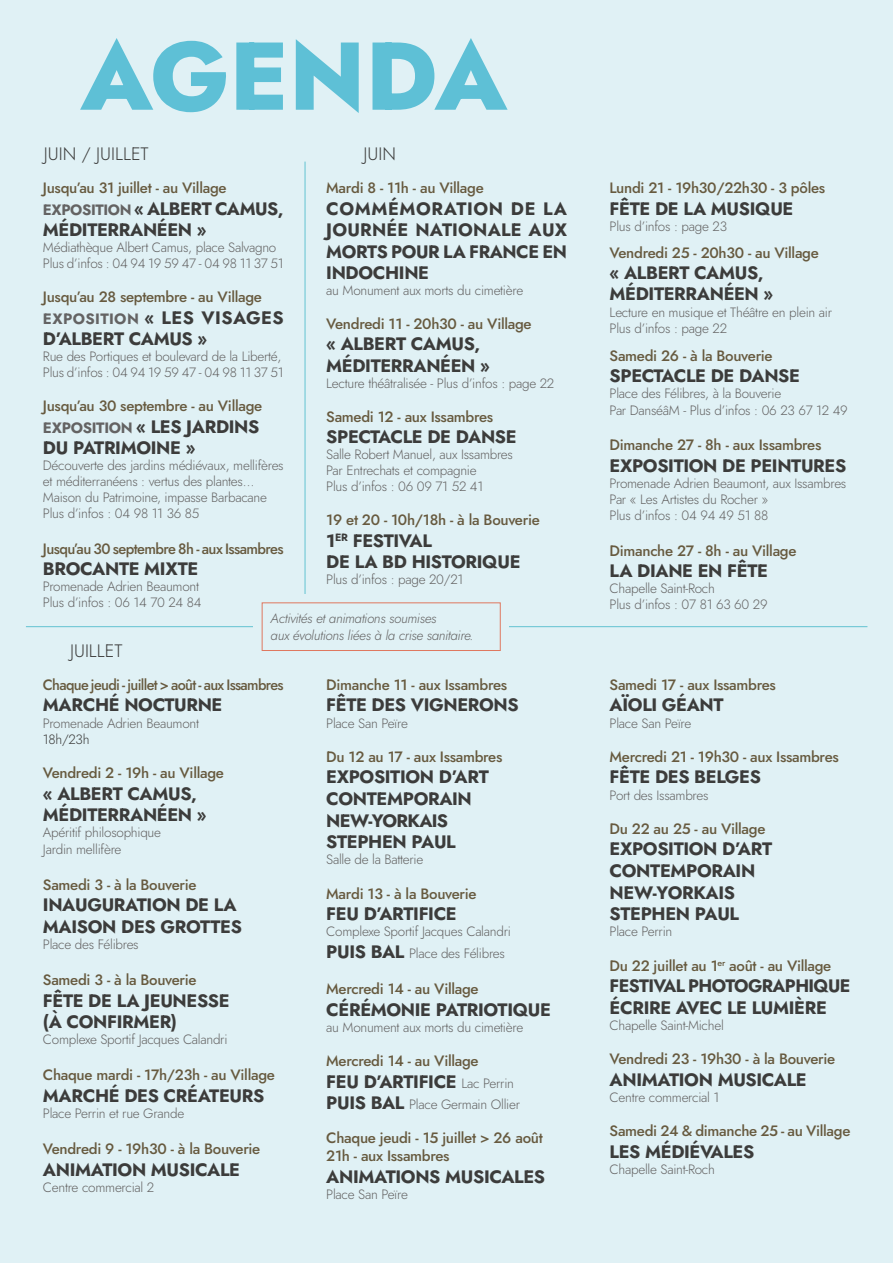
<style>
.page{position:relative;width:893px;height:1263px;background:#e0f1f5}
.page>*{position:absolute;margin:0;border:0;box-sizing:border-box;transform-origin:0 0}
.t1{font:800 96px "Jost";color:#5ec0d6}
.t2{font:700 18px/21.6px "Jost";letter-spacing:-.02em;color:#3c3c3b}
.t3{font:300 18px "Jost";color:#3c3c3b}
.t4{font:500 15px/18px "Jost";letter-spacing:-.02em;color:#675a3f}
.t5{font:500 15px "Jost";letter-spacing:-.045em;color:#675a3f;scale:.96 1}
.t6{font:500 15px "Jost";letter-spacing:-.04em;color:#675a3f}
.t7{font:300 13.5px/16px "Jost";letter-spacing:-.02em;color:#646363}
.t8{font:italic 300 13.5px/16.2px "Jost";letter-spacing:-.02em;color:#646363}
.t9{font:300 13.5px "Jost";letter-spacing:-.02em;color:#3c3c3b}
.s1{font-size:15px;color:#646363}
.s2{font-weight:700;font-size:18px;color:#3c3c3b}
.s3{font-weight:300;font-size:13.5px;color:#646363}
</style>
<div class="page">
<hr style="left:26px;top:626px;width:841px;height:1px;background:#63c3d1">
<hr style="left:305px;top:162px;width:1px;height:433px;background:#63c3d1">
<div style="left:254px;top:594px;width:255px;height:65px;background:#e0f1f5"></div>
<div style="left:262px;top:603px;width:238px;height:48px;border:1px solid #df785f"></div>
<h1 class="t1" style="left:80px;top:11px;width:428px">AGENDA</h1>
<h2 class="t3" style="left:44px;top:142px;width:106px">JUIN / JUILLET</h2>
<p class="t4" style="left:43px;top:179px;width:185px">Jusqu’au 31 juillet - au Village</p>
<h2 class="t2" style="left:43px;top:198px;width:242px"><span class="s1">EXPOSITION</span> « ALBERT CAMUS,<br>MÉDITERRANÉEN »</h2>
<p class="t7" style="left:43px;top:240px;width:242px">Médiathèque Albert Camus, place Salvagno<br>Plus d’infos : 04 94 19 59 47 - 04 98 11 37 51</p>
<p class="t4" style="left:43px;top:288px;width:221px">Jusqu’au 28 septembre - au Village</p>
<h2 class="t2" style="left:43px;top:307px;width:242px"><span class="s1">EXPOSITION</span> « LES VISAGES<br>D’ALBERT CAMUS »</h2>
<p class="t7" style="left:43px;top:348px;width:242px">Rue des Portiques et boulevard de la Liberté,<br>Plus d’infos : 04 94 19 59 47 - 04 98 11 37 51</p>
<p class="t4" style="left:43px;top:397px;width:221px">Jusqu’au 30 septembre - au Village</p>
<h2 class="t2" style="left:43px;top:416px;width:218px"><span class="s1">EXPOSITION</span> « LES JARDINS<br>DU PATRIMOINE »</h2>
<p class="t7" style="left:43px;top:457px;width:242px">Découverte des jardins médiévaux, mellifères et méditerranéens : vertus des plantes… Maison du Patrimoine, impasse Barbacane Plus d’infos : 04 98 11 36 85</p>
<p class="t6" style="left:43px;top:538px;width:242px">Jusqu’au 30 septembre 8h - aux Issambres</p>
<h2 class="t2" style="left:43px;top:558px;width:157px">BROCANTE MIXTE</h2>
<p class="t7" style="left:43px;top:579px;width:160px">Promenade Adrien Beaumont<br>Plus d’infos : 06 14 70 24 84</p>
<h2 class="t3" style="left:363px;top:142px;width:34px">JUIN</h2>
<p class="t4" style="left:326px;top:179px;width:159px">Mardi 8 - 11h - au Village</p>
<h2 class="t2" style="left:326px;top:198px;width:242px;text-align:justify">COMMÉMORATION DE LA JOURNÉE NATIONALE AUX MORTS POUR LA FRANCE EN INDOCHINE</h2>
<p class="t7" style="left:326px;top:282px;width:198px">au Monument aux morts du cimetière</p>
<p class="t4" style="left:326px;top:315px;width:207px">Vendredi 11 - 20h30 - au Village</p>
<h2 class="t2" style="left:326px;top:334px;width:165px">« ALBERT CAMUS,<br>MÉDITERRANÉEN »</h2>
<p class="t7" style="left:326px;top:375px;width:230px">Lecture théâtralisée - Plus d’infos : page 22</p>
<p class="t4" style="left:326px;top:408px;width:168px">Samedi 12 - aux Issambres</p>
<h2 class="t2" style="left:326px;top:426px;width:192px">SPECTACLE DE DANSE</h2>
<p class="t7" style="left:326px;top:447px;width:188px">Salle Robert Manuel, aux Issambres<br>Par Entrechats et compagnie<br>Plus d’infos : 06 09 71 52 41</p>
<p class="t4" style="left:326px;top:511px;width:215px">19 et 20 - 10h/18h - à la Bouverie</p>
<h2 class="t2" style="left:326px;top:530px;width:196px">1<sup>ER</sup> FESTIVAL<br>DE LA BD HISTORIQUE</h2>
<p class="t7" style="left:326px;top:572px;width:139px">Plus d’infos : page 20/21</p>
<h2 class="t3" style="left:70px;top:638px;width:54px">JUILLET</h2>
<p class="t8" style="left:271px;top:611px;width:204px">Activités et animations soumises<br>aux évolutions liées à la crise sanitaire.</p>
<p class="t5" style="left:43px;top:674px;width:252px">Chaque jeudi - juillet &gt; août - aux Issambres</p>
<h2 class="t2" style="left:43px;top:694px;width:181px">MARCHÉ NOCTURNE</h2>
<p class="t7" style="left:43px;top:715px;width:158px">Promenade Adrien Beaumont</p>
<p class="t9" style="left:43px;top:730px;width:48px">18h/23h</p>
<p class="t4" style="left:43px;top:764px;width:182px">Vendredi 2 - 19h - au Village</p>
<h2 class="t2" style="left:43px;top:783px;width:165px">« ALBERT CAMUS,<br>MÉDITERRANÉEN »</h2>
<p class="t7" style="left:43px;top:825px;width:120px">Apéritif philosophique<br>Jardin mellifère</p>
<p class="t4" style="left:43px;top:875px;width:155px">Samedi 3 - à la Bouverie</p>
<h2 class="t2" style="left:43px;top:894px;width:201px">INAUGURATION DE LA<br>MAISON DES GROTTES</h2>
<p class="t7" style="left:43px;top:936px;width:97px">Place des Félibres</p>
<p class="t4" style="left:43px;top:971px;width:155px">Samedi 3 - à la Bouverie</p>
<h2 class="t2" style="left:43px;top:990px;width:188px">FÊTE DE LA JEUNESSE (À CONFIRMER)</h2>
<p class="t7" style="left:43px;top:1032px;width:186px">Complexe Sportif Jacques Calandri</p>
<p class="t4" style="left:43px;top:1066px;width:233px">Chaque mardi - 17h/23h - au Village</p>
<h2 class="t2" style="left:43px;top:1085px;width:223px">MARCHÉ DES CRÉATEURS</h2>
<p class="t7" style="left:43px;top:1105px;width:143px">Place Perrin et rue Grande</p>
<p class="t4" style="left:43px;top:1140px;width:219px">Vendredi 9 - 19h30 - à la Bouverie</p>
<h2 class="t2" style="left:43px;top:1159px;width:199px">ANIMATION MUSICALE</h2>
<p class="t7" style="left:43px;top:1179px;width:113px">Centre commercial 2</p>
<p class="t4" style="left:326px;top:676px;width:183px">Dimanche 11 - aux Issambres</p>
<h2 class="t2" style="left:326px;top:694px;width:194px">FÊTE DES VIGNERONS</h2>
<p class="t7" style="left:326px;top:715px;width:83px">Place San Peïre</p>
<p class="t4" style="left:326px;top:748px;width:178px">Du 12 au 17 - aux Issambres</p>
<h2 class="t2" style="left:326px;top:766px;width:164px">EXPOSITION D’ART<br>CONTEMPORAIN<br>NEW-YORKAIS<br>STEPHEN PAUL</h2>
<p class="t7" style="left:326px;top:852px;width:99px">Salle de la Batterie</p>
<p class="t4" style="left:326px;top:884px;width:152px">Mardi 13 - à la Bouverie</p>
<h2 class="t2" style="left:326px;top:903px;width:132px">FEU D’ARTIFICE</h2>
<p class="t7" style="left:326px;top:921px;width:186px;line-height:21.6px">Complexe Sportif Jacques Calandri<br><span class="s2">PUIS BAL</span> Place des Félibres</p>
<p class="t4" style="left:326px;top:980px;width:154px">Mercredi 14 - au Village</p>
<h2 class="t2" style="left:326px;top:999px;width:226px">CÉRÉMONIE PATRIOTIQUE</h2>
<p class="t7" style="left:326px;top:1019px;width:198px">au Monument aux morts du cimetière</p>
<p class="t4" style="left:326px;top:1052px;width:154px">Mercredi 14 - au Village</p>
<h2 class="t2" style="left:326px;top:1071px;width:189px">FEU D’ARTIFICE <span class="s3">Lac Perrin</span></h2>
<p class="t7" style="left:326px;top:1096px;width:195px"><span class="s2">PUIS BAL</span> Place Germain Ollier</p>
<p class="t4" style="left:326px;top:1129px;width:218px">Chaque jeudi - 15 juillet &gt; 26 août<br>21h - aux Issambres</p>
<h2 class="t2" style="left:326px;top:1166px;width:220px">ANIMATIONS MUSICALES</h2>
<p class="t7" style="left:326px;top:1186px;width:83px">Place San Peïre</p>
<p class="t4" style="left:610px;top:179px;width:217px">Lundi 21 - 19h30/22h30 - 3 pôles</p>
<h2 class="t2" style="left:610px;top:198px;width:185px">FÊTE DE LA MUSIQUE</h2>
<p class="t7" style="left:610px;top:218px;width:119px">Plus d’infos : page 23</p>
<p class="t4" style="left:610px;top:244px;width:211px">Vendredi 25 - 20h30 - au Village</p>
<h2 class="t2" style="left:610px;top:262px;width:165px">« ALBERT CAMUS,<br>MÉDITERRANÉEN »</h2>
<p class="t7" style="left:610px;top:304px;width:224px">Lecture en musique et Théâtre en plein air<br>Plus d’infos : page 22</p>
<p class="t4" style="left:610px;top:347px;width:165px">Samedi 26 - à la Bouverie</p>
<h2 class="t2" style="left:610px;top:365px;width:192px">SPECTACLE DE DANSE</h2>
<p class="t7" style="left:610px;top:386px;width:240px">Place des Félibres, à la Bouverie<br>Par DanséâM - Plus d’infos : 06 23 67 12 49</p>
<p class="t4" style="left:610px;top:436px;width:213px">Dimanche 27 - 8h - aux Issambres</p>
<h2 class="t2" style="left:610px;top:455px;width:238px">EXPOSITION DE PEINTURES</h2>
<p class="t7" style="left:610px;top:475px;width:238px">Promenade Adrien Beaumont, aux Issambres<br>Par « Les Artistes du Rocher »<br>Plus d’infos : 04 94 49 51 88</p>
<p class="t4" style="left:610px;top:541px;width:188px">Dimanche 27 - 8h - au Village</p>
<h2 class="t2" style="left:610px;top:560px;width:160px">LA DIANE EN FÊTE</h2>
<p class="t7" style="left:610px;top:580px;width:159px">Chapelle Saint-Roch<br>Plus d’infos : 07 81 63 60 29</p>
<p class="t4" style="left:610px;top:676px;width:168px">Samedi 17 - aux Issambres</p>
<h2 class="t2" style="left:610px;top:694px;width:115px">AÏOLI GÉANT</h2>
<p class="t7" style="left:610px;top:715px;width:83px">Place San Peïre</p>
<p class="t4" style="left:610px;top:748px;width:231px">Mercredi 21 - 19h30 - aux Issambres</p>
<h2 class="t2" style="left:610px;top:766px;width:153px">FÊTE DES BELGES</h2>
<p class="t7" style="left:610px;top:787px;width:100px">Port des Issambres</p>
<p class="t4" style="left:610px;top:820px;width:157px">Du 22 au 25 - au Village</p>
<h2 class="t2" style="left:610px;top:838px;width:164px">EXPOSITION D’ART<br>CONTEMPORAIN<br>NEW-YORKAIS<br>STEPHEN PAUL</h2>
<p class="t7" style="left:610px;top:924px;width:64px">Place Perrin</p>
<p class="t4" style="left:610px;top:956px;width:223px">Du 22 juillet au 1<sup>er</sup> août - au Village</p>
<h2 class="t2" style="left:610px;top:975px;width:242px">FESTIVAL PHOTOGRAPHIQUE<br>ÉCRIRE AVEC LE LUMIÈRE</h2>
<p class="t7" style="left:610px;top:1017px;width:116px">Chapelle Saint-Michel</p>
<p class="t4" style="left:610px;top:1050px;width:227px">Vendredi 23 - 19h30 - à la Bouverie</p>
<h2 class="t2" style="left:610px;top:1069px;width:199px">ANIMATION MUSICALE</h2>
<p class="t7" style="left:610px;top:1089px;width:111px">Centre commercial 1</p>
<p class="t4" style="left:610px;top:1122px;width:242px">Samedi 24 &amp; dimanche 25 - au Village</p>
<h2 class="t2" style="left:610px;top:1141px;width:146px">LES MÉDIÉVALES</h2>
<p class="t7" style="left:610px;top:1161px;width:107px">Chapelle Saint-Roch</p>
</div>
